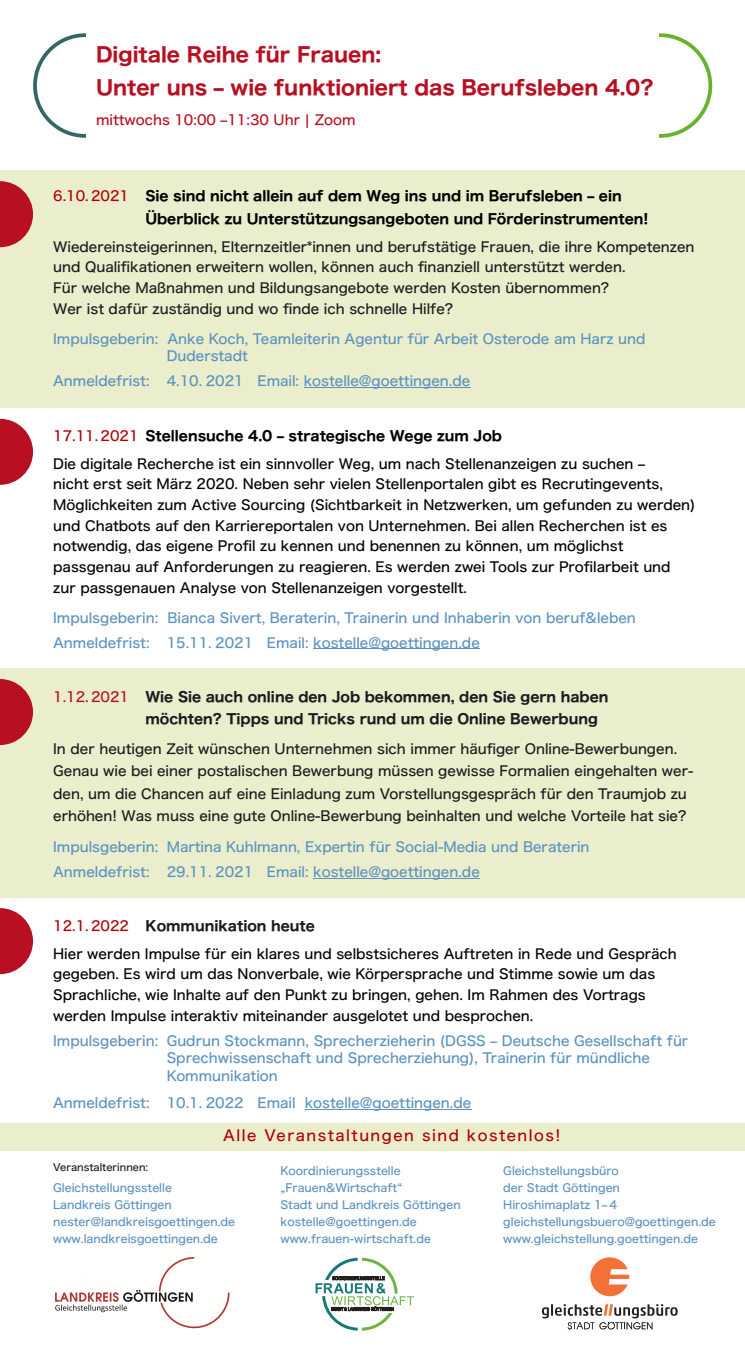
<style>
.page{position:relative;width:745px;height:1347px;background:#fff}
.page>*{position:absolute;margin:0;border:0;box-sizing:border-box;transform-origin:0 0}
.t1{font:20px/32.5px "Hiragino Sans W7";color:#b81022}
.t2{font:15px "Hiragino Sans W5";letter-spacing:.1em;color:#b20005}
.t3{font:13.75px/20.6px "Hiragino Sans W5";color:#000}
.t4{font:13.75px/17.5px "Hiragino Sans W5";color:#5c92bf}
.t5{font:13.75px/20.6px "Hiragino Sans W5";color:#1b1b1f}
.t6{font:13.75px/22.2px "Hiragino Sans W7";color:#000}
.t7{font:13.75px/22.2px "Hiragino Sans W7";color:#1b1b1f}
.t8{font:13.75px "Hiragino Sans W5";color:#b81022}
.t9{font:11.25px/16.9px "Hiragino Sans W5";color:#5c92bf}
.t10{font:10px "Hiragino Sans W5";color:#1b1b1f}
.s1{font-family:"Hiragino Sans W5";color:#b20005}
.s2{font-family:"Hiragino Sans W5";color:#b81022}
</style>
<div class="page">
<div style="left:0;top:170px;width:744px;height:238px;background:#eaeecc"></div>
<div style="left:0;top:668px;width:744px;height:229px;background:#eaeecc"></div>
<div style="left:0;top:1123px;width:744px;height:27px;background:#eaeecc"></div>
<svg style="left:0;top:181px;width:33px;height:66px"></svg>
<svg style="left:0;top:419px;width:33px;height:66px"></svg>
<svg style="left:0;top:679px;width:33px;height:66px"></svg>
<svg style="left:0;top:908px;width:33px;height:66px"></svg>
<hr style="left:303px;top:387px;width:167px;height:1px;background:#5c92bf">
<hr style="left:313px;top:649px;width:166px;height:1px;background:#5c92bf">
<hr style="left:313px;top:878px;width:166px;height:1px;background:#5c92bf">
<hr style="left:305px;top:1109px;width:166px;height:1px;background:#5c92bf">
<svg style="left:315px;top:1258px;width:99px;height:72px"></svg>
<img style="left:55px;top:1257px;width:175px;height:72px">
<svg style="left:33px;top:33px;width:52px;height:105px"></svg>
<svg style="left:659px;top:33px;width:53px;height:105px"></svg>
<svg style="left:541px;top:1304px;width:136px;height:25px"></svg>
<svg style="left:590px;top:1257px;width:39px;height:39px"></svg>
<h1 class="t1" style="left:96px;top:39px;width:558px">Digitale Reihe für Frauen:<br>Unter uns ‒ wie funktioniert das Berufsleben 4.0?</h1>
<p class="t8" style="left:96px;top:113px;width:261px">mittwochs 10:00 –11:30 Uhr | Zoom</p>
<p class="t6" style="left:145px;top:185px;width:504px;text-indent:-92px"><span class="s1">6.10. 2021</span> Sie sind nicht allein auf dem Weg ins und im Berufsleben ‒ ein<br>Überblick zu Unterstützungsangeboten und Förderinstrumenten!</p>
<p class="t5" style="left:53px;top:236px;width:642px">Wiedereinsteigerinnen, Elternzeitler*innen und berufstätige Frauen, die ihre Kompetenzen und Qualifikationen erweitern wollen, können auch finanziell unterstützt werden.<br>Für welche Maßnahmen und Bildungsangebote werden Kosten übernommen?<br>Wer ist dafür zuständig und wo finde ich schnelle Hilfe?</p>
<p class="t4" style="left:167px;top:330px;width:480px;text-indent:-113px">Impulsgeberin: Anke Koch, Teamleiterin Agentur für Arbeit Osterode am Harz und<br>Duderstadt</p>
<p class="t4" style="left:53px;top:372px;width:418px">Anmeldefrist: 4.10. 2021 Email: kostelle@goettingen.de</p>
<p class="t6" style="left:53px;top:424px;width:450px"><span class="s1">17.11. 2021</span> Stellensuche 4.0 ‒ strategische Wege zum Job</p>
<p class="t3" style="left:53px;top:453px;width:643px">Die digitale Recherche ist ein sinnvoller Weg, um nach Stellenanzeigen zu suchen –<br>nicht erst seit März 2020. Neben sehr vielen Stellenportalen gibt es Recrutingevents, Möglichkeiten zum Active Sourcing (Sichtbarkeit in Netzwerken, um gefunden zu werden) und Chatbots auf den Karriereportalen von Unternehmen. Bei allen Recherchen ist es notwendig, das eigene Profil zu kennen und benennen zu können, um möglichst passgenau auf Anforderungen zu reagieren. Es werden zwei Tools zur Profilarbeit und zur passgenauen Analyse von Stellenanzeigen vorgestellt.</p>
<p class="t4" style="left:53px;top:605px;width:584px;line-height:25px">Impulsgeberin: Bianca Sivert, Beraterin, Trainerin und Inhaberin von beruf&amp;leben<br>Anmeldefrist: 15.11. 2021 Email: kostelle@goettingen.de</p>
<p class="t7" style="left:145px;top:686px;width:464px;text-indent:-92px"><span class="s2">1.12. 2021</span> Wie Sie auch online den Job bekommen, den Sie gern haben möchten? Tipps und Tricks rund um die Online Bewerbung</p>
<p class="t5" style="left:53px;top:738px;width:641px;line-height:22.2px">In der heutigen Zeit wünschen Unternehmen sich immer häufiger Online-Bewerbungen.<br>Genau wie bei einer postalischen Bewerbung müssen gewisse Formalien eingehalten wer&shy;den, um die Chancen auf eine Einladung zum Vorstellungsgespräch für den Traumjob zu erhöhen! Was muss eine gute Online-Bewerbung beinhalten und welche Vorteile hat sie?</p>
<p class="t4" style="left:53px;top:834px;width:537px;line-height:25px">Impulsgeberin: Martina Kuhlmann, Expertin für Social-Media und Beraterin<br>Anmeldefrist: 29.11. 2021 Email: kostelle@goettingen.de</p>
<p class="t7" style="left:53px;top:914px;width:263px"><span class="s1">12.1. 2022</span> Kommunikation heute</p>
<p class="t3" style="left:53px;top:943px;width:625px">Hier werden Impulse für ein klares und selbstsicheres Auftreten in Rede und Gespräch gegeben. Es wird um das Nonverbale, wie Körpersprache und Stimme sowie um das Sprachliche, wie Inhalte auf den Punkt zu bringen, gehen. Im Rahmen des Vortrags werden Impulse interaktiv miteinander ausgelotet und besprochen.</p>
<p class="t4" style="left:167px;top:1031px;width:523px;text-indent:-113px">Impulsgeberin: Gudrun Stockmann, Sprecherzieherin (DGSS – Deutsche Gesellschaft für<br>Sprechwissenschaft und Sprecherziehung), Trainerin für mündliche<br>Kommunikation</p>
<p class="t4" style="left:53px;top:1094px;width:419px">Anmeldefrist: 10.1. 2022 Email kostelle@goettingen.de</p>
<p class="t2" style="left:223px;top:1128px;width:338px">Alle Veranstaltungen sind kostenlos!</p>
<p class="t10" style="left:53px;top:1162px;width:96px">Veranstalterinnen:</p>
<p class="t9" style="left:53px;top:1179px;width:183px">Gleichstellungsstelle<br>Landkreis Göttingen nester@landkreisgoettingen.de www.landkreisgoettingen.de</p>
<p class="t9" style="left:280px;top:1162px;width:182px">Koordinierungsstelle „Frauen&amp;Wirtschaft“<br>Stadt und Landkreis Göttingen kostelle@goettingen.de www.frauen-wirtschaft.de</p>
<p class="t9" style="left:503px;top:1162px;width:214px">Gleichstellungsbüro<br>der Stadt Göttingen<br>Hiroshimaplatz 1– 4 gleichstellungsbuero@goettingen.de www.gleichstellung.goettingen.de</p>
</div>
